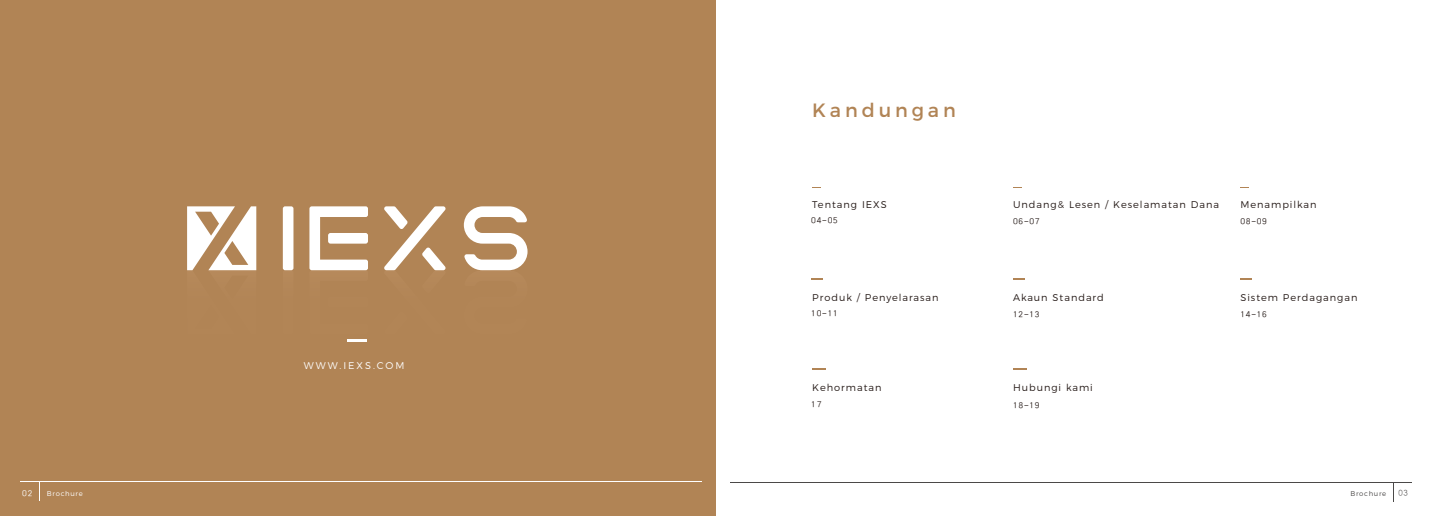
<style>
.page{position:relative;width:1429px;height:516px;background:#fff}
.page>*{position:absolute;margin:0;border:0;box-sizing:border-box;transform-origin:0 0}
.t1{font:19.25px "Montserrat";letter-spacing:.2em;color:#b18455}
.t2{font:300 9.8px "Montserrat";letter-spacing:.1em;color:#231815}
.t3{font:300 9.8px "Montserrat";letter-spacing:.2em;color:#fff}
.t4{font:7.79px "YOUSH Ehaoshenti";letter-spacing:.1em;color:#231815}
.t5{font:7.79px "YOUSH Ehaoshenti";color:#fff}
.t6{font:100 7.79px "Ping Fang HK";color:#4b4948}
.t7{font:300 6.83px "Montserrat";letter-spacing:.1em;color:#fff}
.t8{font:300 6.83px "Montserrat";letter-spacing:.1em;color:#4b4948}
</style>
<div class="page">
<div style="left:0;top:0;width:715px;height:516px;background:#b18455"></div>
<hr style="left:348px;top:339px;width:19px;height:3px;background:#fff">
<svg style="left:812px;top:369px;width:14px;height:1px"></svg>
<svg style="left:1013px;top:369px;width:14px;height:1px"></svg>
<hr style="left:20px;top:482px;width:682px;height:1px;background:#fff">
<hr style="left:730px;top:482px;width:682px;height:1px;background:#4b4948">
<svg style="left:1393px;top:483px;width:1px;height:19px"></svg>
<div style="left:283px;top:206px;width:10px;height:64px;background:#fff;border-radius:2px"></div>
<svg style="left:187px;top:206px;width:69px;height:65px"></svg>
<svg style="left:309px;top:206px;width:59px;height:65px"></svg>
<svg style="left:464px;top:206px;width:64px;height:65px"></svg>
<svg style="left:384px;top:206px;width:62px;height:65px"></svg>
<p class="t3" style="left:304px;top:358px;width:102px">WWW.IEXS.COM</p>
<h1 class="t1" style="left:812px;top:95px;width:145px">Kandungan</h1>
<p class="t2" style="left:812px;top:196px;width:76px">Tentang IEXS</p>
<p class="t4" style="left:811px;top:215px;width:28px">04-05</p>
<p class="t2" style="left:1013px;top:196px;width:208px">Undang&amp; Lesen / Keselamatan Dana</p>
<p class="t4" style="left:1013px;top:217px;width:28px">06-07</p>
<p class="t2" style="left:1240px;top:196px;width:78px">Menampilkan</p>
<p class="t4" style="left:1240px;top:217px;width:28px">08-09</p>
<p class="t2" style="left:812px;top:290px;width:128px">Produk / Penyelarasan</p>
<p class="t4" style="left:811px;top:309px;width:28px">10-11</p>
<p class="t2" style="left:1013px;top:290px;width:92px">Akaun Standard</p>
<p class="t4" style="left:1013px;top:310px;width:28px">12-13</p>
<p class="t2" style="left:1240px;top:290px;width:119px">Sistem Perdagangan</p>
<p class="t4" style="left:1240px;top:310px;width:28px">14-16</p>
<p class="t2" style="left:812px;top:380px;width:71px">Kehormatan</p>
<p class="t4" style="left:811px;top:399px;width:12px">17</p>
<p class="t2" style="left:1013px;top:380px;width:81px">Hubungi kami</p>
<p class="t4" style="left:1013px;top:400px;width:28px">18-19</p>
<p class="t5" style="left:22px;top:488px;width:12px">02</p>
<p class="t7" style="left:47px;top:488px;width:37px">Brochure</p>
<p class="t8" style="left:1350px;top:488px;width:37px">Brochure</p>
<p class="t6" style="left:1398px;top:489px;width:11px">03</p>
</div>
